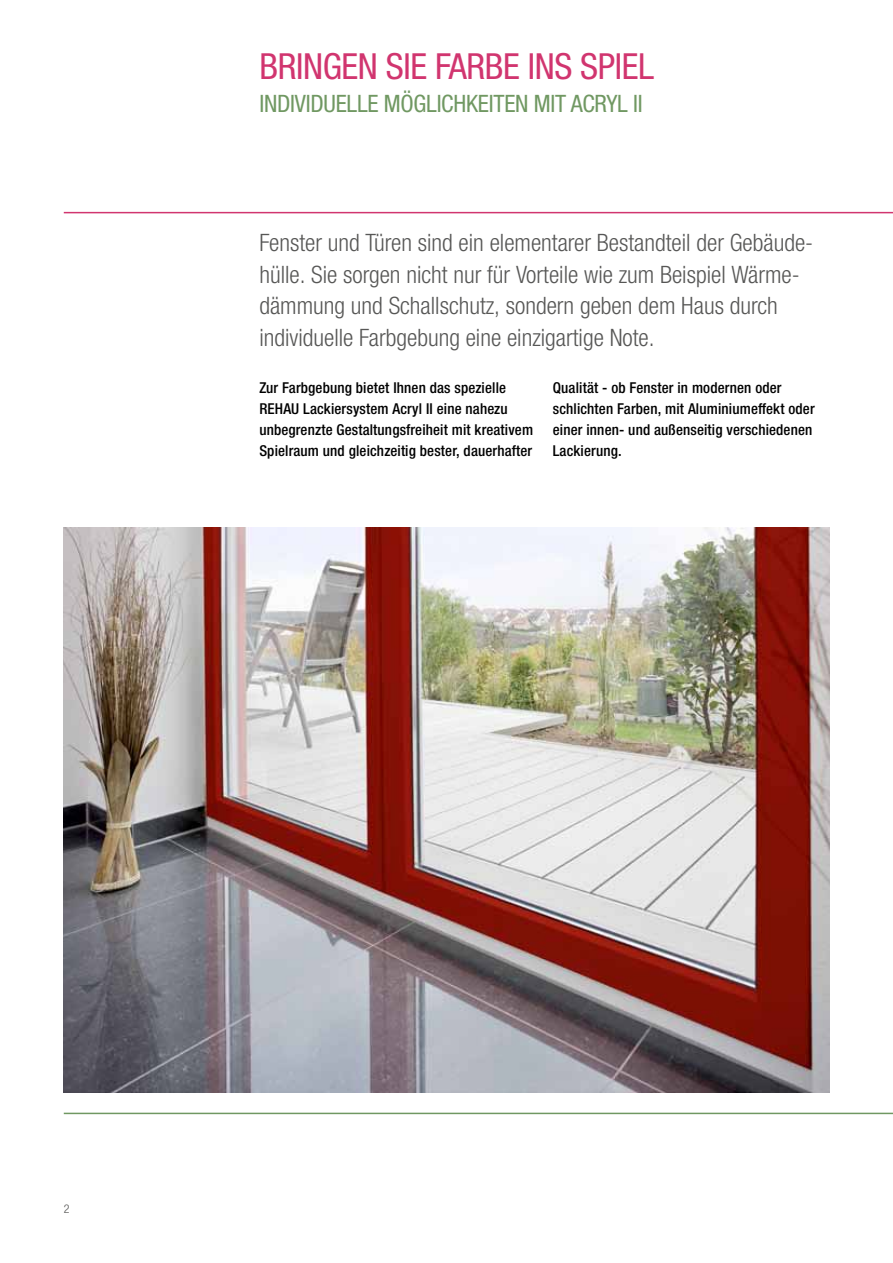
<style>
.page{position:relative;width:893px;height:1263px;background:#fff}
.page>*{position:absolute;margin:0;border:0;box-sizing:border-box;transform-origin:0 0}
.t1{font:condensed 36px "Helvetica Neue LTW1 G";letter-spacing:-.01em;color:#d1356f}
.t2{font:300 condensed 24px/31.5px "Helvetica Neue LTW1 G";color:#575756}
.t3{font:condensed 24px "Helvetica Neue LTW1 G";letter-spacing:-.01em;color:#709862}
.t4{font:500 condensed 15px/21px "Helvetica Neue LTW1 G";letter-spacing:.01em;color:#000}
.t5{font:300 condensed 12px "Helvetica Neue LT Com";color:#575756}
</style>
<div class="page">
<img style="left:64px;top:528px;width:765px;height:565px">
<hr style="left:64px;top:212px;width:829px;height:1px;background:#d1356f">
<hr style="left:64px;top:1113px;width:829px;height:1px;background:#709862">
<h1 class="t1" style="left:259px;top:45px;width:396px">BRINGEN SIE FARBE INS SPIEL</h1>
<h2 class="t3" style="left:259px;top:90px;width:385px">INDIVIDUELLE MÖGLICHKEITEN MIT ACRYL II</h2>
<h2 class="t2" style="left:259px;top:227px;width:555px">Fenster und Türen sind ein elementarer Bestandteil der Gebäude&shy;hülle. Sie sorgen nicht nur für Vorteile wie zum Beispiel Wärme&shy;dämmung und Schallschutz, sondern geben dem Haus durch individuelle Farbgebung eine einzigartige Note.</h2>
<p class="t4" style="left:259px;top:378px;width:275px">Zur Farbgebung bietet Ihnen das spezielle REHAU Lackiersystem Acryl II eine nahezu unbegrenzte Gestaltungsfreiheit mit kreativem Spielraum und gleichzeitig bester, dauerhafter</p>
<p class="t4" style="left:553px;top:378px;width:263px">Qualität - ob Fenster in modernen oder schlichten Farben, mit Aluminiumeffekt oder einer innen- und außenseitig verschiedenen Lackierung.</p>
<p class="t5" style="left:64px;top:1201px;width:7px">2</p>
</div>
